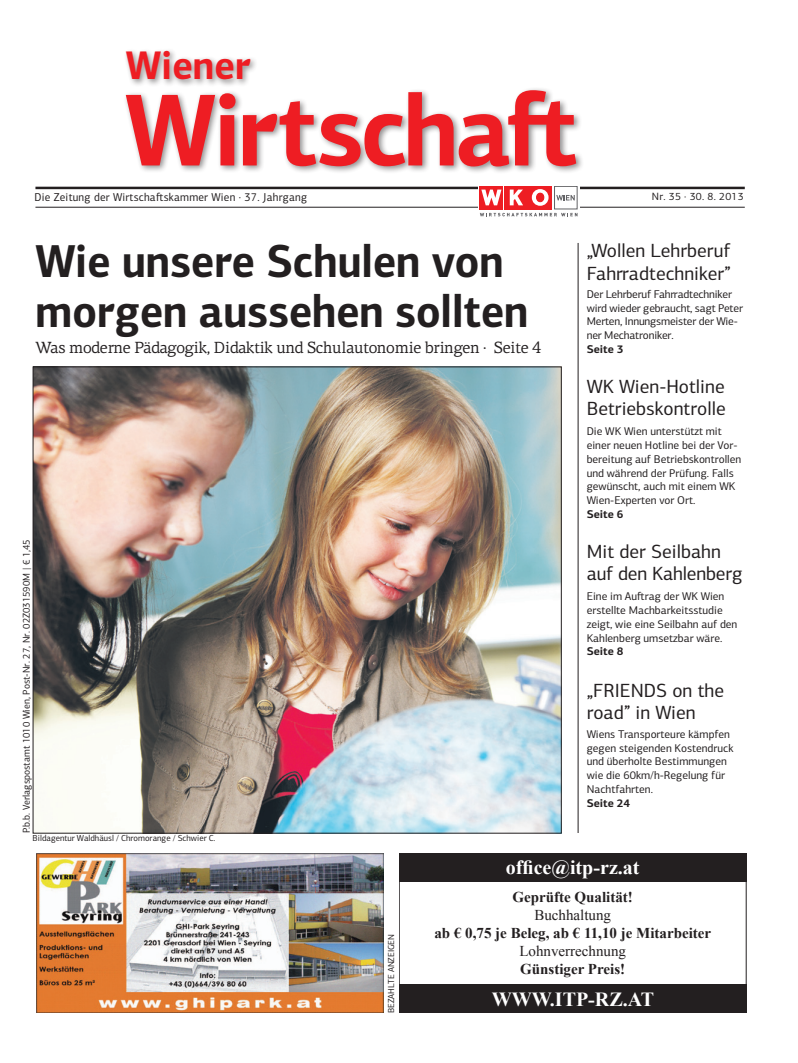
<style>
.page{position:relative;width:798px;height:1063px;background:#fff}
.page>*{position:absolute;margin:0;border:0;box-sizing:border-box;transform-origin:0 0}
.t1{font:700 46.25px/50px "PF Centro Sans Pro";color:#231f20;scale:.92 1}
.t2{font:700 40px "PF Centro Sans Pro";color:#ee1d23;scale:.94 1}
.t3{font:700 20px "Times New Roman";color:#fff}
.t4{font:19.25px/22.5px "PF Centro Sans Pro";color:#231f20}
.t5{font:16.25px "PF Centro Serif Pro";letter-spacing:-.015em;color:#231f20}
.t6{font:700 15px "Times New Roman";color:#231f20}
.t7{font:15px "Times New Roman";color:#231f20}
.t8{font:11.5px "PF Centro Sans Pro";letter-spacing:.02em;color:#231f20;scale:.96 1}
.t9{font:11.25px/13.8px "PF Centro Sans Pro";color:#231f20}
.t10{font:700 11.25px "PF Centro Sans Pro";color:#231f20}
.t11{font:10.62px "PF Centro Sans Pro";letter-spacing:.02em;color:#231f20}
.t12{font:10px "PF Centro Sans Pro";color:#231f20;scale:.96 1}
.t13{font:8.75px "PF Centro Sans Pro";color:#231f20}
</style>
<div class="page">
<hr style="left:35px;top:207px;width:709px;height:1px;background:#231f20">
<hr style="left:35px;top:187px;width:709px;height:2px;background:#231f20">
<div style="left:123px;top:48px;width:135px;height:40px;background:#231f20;opacity:.5"></div>
<div style="left:123px;top:87px;width:461px;height:88px;background:#231f20;opacity:.5"></div>
<svg style="left:126px;top:90px;width:450px;height:76px"></svg>
<svg style="left:477px;top:186px;width:102px;height:31px"></svg>
<svg style="left:479px;top:213px;width:98px;height:3px"></svg>
<div style="left:528px;top:186px;width:23px;height:23px;background:#ee1d23"></div>
<div style="left:504px;top:186px;width:23px;height:23px;background:#ee1d23"></div>
<svg style="left:509px;top:190px;width:14px;height:15px"></svg>
<div style="left:479px;top:186px;width:24px;height:23px;background:#ee1d23"></div>
<svg style="left:481px;top:190px;width:20px;height:15px"></svg>
<svg style="left:531px;top:189px;width:17px;height:17px"></svg>
<div style="left:536px;top:193px;width:7px;height:9px;background:#ee1d23;border-radius:50%"></div>
<div style="left:536px;top:193px;width:8px;height:9px;border:1px solid #ee1d23;border-radius:50%"></div>
<div style="left:554px;top:186px;width:23px;height:23px;background:#fff"></div>
<div style="left:554px;top:186px;width:23px;height:23px;border:1px solid #636366"></div>
<svg style="left:556px;top:195px;width:18px;height:5px"></svg>
<img style="left:35px;top:369px;width:524px;height:462px">
<img style="left:36px;top:853px;width:347px;height:160px">
<div style="left:399px;top:853px;width:347px;height:29px;background:#231f20"></div>
<div style="left:399px;top:985px;width:347px;height:28px;background:#231f20"></div>
<hr style="left:577px;top:243px;width:1px;height:590px;background:#231f20">
<h2 class="t2" style="left:126px;top:40px;width:134px">Wiener</h2>
<p class="t8" style="left:34px;top:190px;width:285px">Die Zeitung der Wirtschaftskammer Wien · 37. Jahrgang</p>
<p class="t11" style="left:651px;top:190px;width:93px">Nr. 35 · 30. 8. 2013</p>
<h1 class="t1" style="left:36px;top:236px;width:537px">Wie unsere Schulen von morgen aussehen sollten</h1>
<h3 class="t5" style="left:36px;top:338px;width:507px">Was moderne Pädagogik, Didaktik und Schulautonomie bringen · Seite 4</h3>
<p class="t12" style="left:21px;top:833px;width:307px;rotate:-90deg">P.b.b. Verlagspostamt 1010 Wien, Post-Nr. 27, Nr. 02Z031590M | € 1,45</p>
<p class="t13" style="left:33px;top:833px;width:184px">Bildagentur Waldhäusl / Chromorange / Schwier C.</p>
<h3 class="t4" style="left:586px;top:239px;width:146px">„Wollen Lehrberuf<br>Fahrradtechniker”</h3>
<p class="t9" style="left:586px;top:287px;width:158px">Der Lehrberuf Fahrradtechniker wird wieder gebraucht, sagt Peter<br>Merten, Innungsmeister der Wie&shy;ner Mechatroniker.</p>
<p class="t10" style="left:586px;top:342px;width:38px">Seite 3</p>
<h3 class="t4" style="left:586px;top:375px;width:140px">WK Wien-Hotline<br>Betriebskontrolle</h3>
<p class="t9" style="left:586px;top:425px;width:156px">Die WK Wien unterstützt mit einer neuen Hotline bei der Vor&shy;bereitung auf Betriebskontrollen und während der Prüfung. Falls gewünscht, auch mit einem WK<br>Wien-Experten vor Ort.</p>
<p class="t10" style="left:586px;top:507px;width:38px">Seite 6</p>
<h3 class="t4" style="left:586px;top:540px;width:157px">Mit der Seilbahn auf den Kahlenberg</h3>
<p class="t9" style="left:586px;top:590px;width:152px">Eine im Auftrag der WK Wien erstellte Machbarkeitsstudie zeigt, wie eine Seilbahn auf den<br>Kahlenberg umsetzbar wäre.</p>
<p class="t10" style="left:586px;top:644px;width:38px">Seite 8</p>
<h3 class="t4" style="left:586px;top:679px;width:139px">„FRIENDS on the road” in Wien</h3>
<p class="t9" style="left:586px;top:727px;width:148px">Wiens Transporteure kämpfen gegen steigenden Kostendruck und überholte Bestimmungen wie die 60km/h-Regelung für<br>Nachtfahrten.</p>
<p class="t10" style="left:586px;top:796px;width:45px">Seite 24</p>
<p class="t13" style="left:386px;top:1013px;width:81px;rotate:-90deg">BEZAHLTE ANZEIGEN</p>
<h3 class="t3" style="left:505px;top:854px;width:135px">office@itp-rz.at</h3>
<h3 class="t6" style="left:512px;top:887px;width:122px">Geprüfte Qualität!</h3>
<h3 class="t7" style="left:534px;top:905px;width:78px">Buchhaltung</h3>
<h3 class="t6" style="left:434px;top:923px;width:278px">ab € 0,75 je Beleg, ab € 11,10 je Mitarbeiter</h3>
<h3 class="t7" style="left:519px;top:941px;width:108px">Lohnverrechnung</h3>
<h3 class="t6" style="left:520px;top:959px;width:106px">Günstiger Preis!</h3>
<h3 class="t3" style="left:491px;top:985px;width:164px">WWW.ITP-RZ.AT</h3>
</div>
